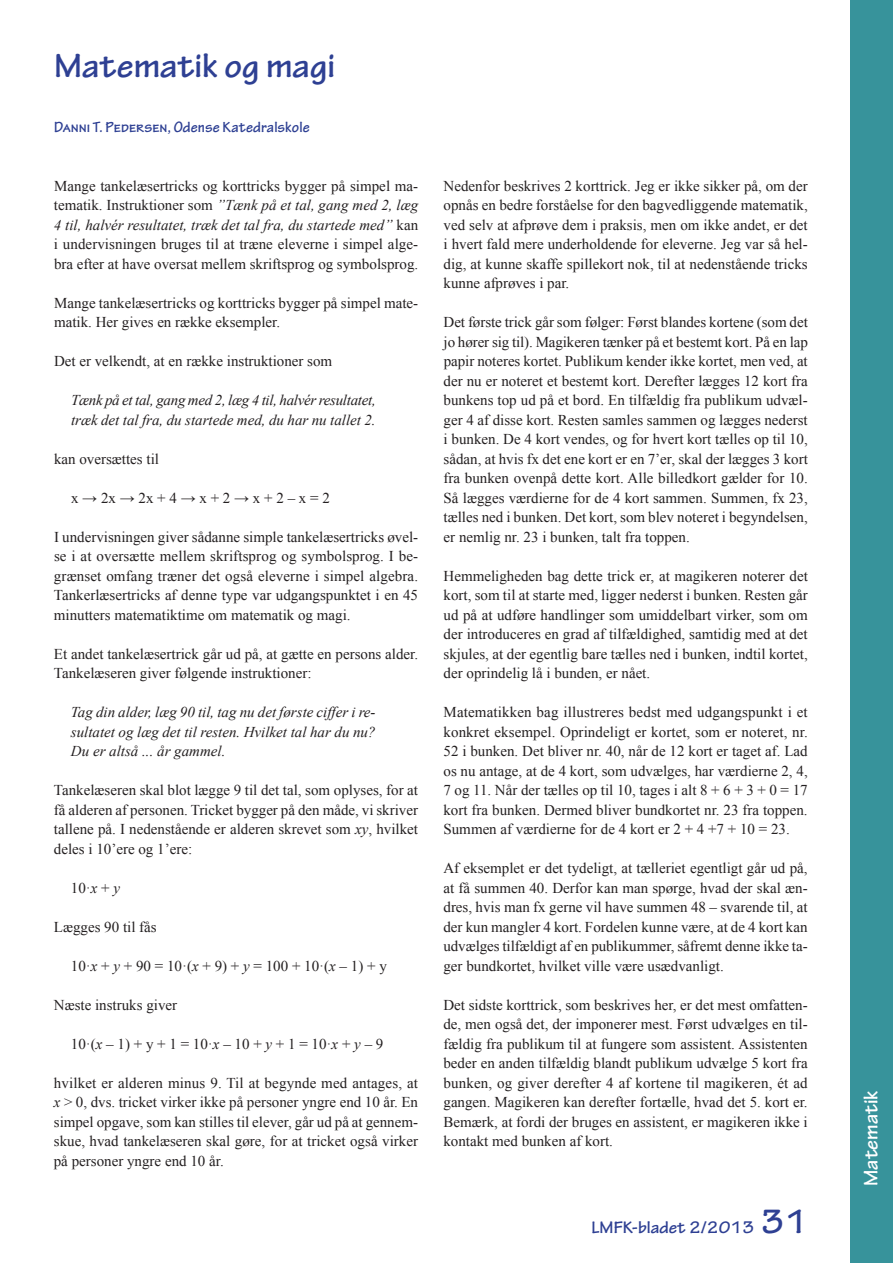
<style>
.page{position:relative;width:893px;height:1263px;background:#fff}
.page>*{position:absolute;margin:0;border:0;box-sizing:border-box;transform-origin:0 0}
.t1{font:700 36px "Tekton Pro";color:#2e4093}
.t2{font:700 21px "Tekton Pro";color:#fff}
.t3{font:700 18px "Tekton Pro";color:#2e4093}
.t4{font:700 15.75px "Tekton Pro";letter-spacing:.005em;color:#2e4093;scale:.95 1}
.t5{font:15px/19.5px "Times New Roman";color:#231f20;text-align:justify}
.t6{font:italic 15px/19.5px "Times New Roman";color:#231f20;text-align:justify}
.t7{font:italic 15px/19.5px "Times New Roman";letter-spacing:-.02em;color:#231f20}
.s1{font-style:italic}
.s2{font-size:36px}
</style>
<div class="page">
<div style="left:850px;top:0;width:43px;height:1263px;background:#37939b"></div>
<h1 class="t1" style="left:54px;top:44px;width:283px">Matematik og magi</h1>
<p class="t4" style="left:54px;top:118px;width:271px">Danni T. Pedersen, Odense Katedralskole</p>
<p class="t5" style="left:54px;top:175px;width:366px">Mange tankelæsertricks og korttricks bygger på simpel ma&shy;tematik. Instruktioner som <span class="s1">”Tænk på et tal, gang med 2, læg 4 til, halvér resultatet, træk det tal fra, du startede med”</span> kan i undervisningen bruges til at træne eleverne i simpel alge&shy;bra efter at have oversat mellem skriftsprog og symbolsprog.</p>
<p class="t5" style="left:54px;top:292px;width:366px">Mange tankelæsertricks og korttricks bygger på simpel mate&shy;matik. Her gives en række eksempler.</p>
<p class="t5" style="left:54px;top:351px;width:280px">Det er velkendt, at en række instruktioner som</p>
<p class="t7" style="left:71px;top:390px;width:306px">Tænk på et tal, gang med 2, læg 4 til, halvér resultatet, træk det tal fra, du startede med, du har nu tallet 2.</p>
<p class="t5" style="left:54px;top:448px;width:106px">kan oversættes til</p>
<p class="t5" style="left:71px;top:487px;width:260px">x→2x→2x+4→x+2→x+2–x=2</p>
<p class="t5" style="left:54px;top:526px;width:366px">I undervisningen giver sådanne simple tankelæsertricks øvel&shy;se i at oversætte mellem skriftsprog og symbolsprog. I be&shy;grænset omfang træner det også eleverne i simpel algebra.<br>Tankerlæsertricks af denne type var udgangspunktet i en 45 minutters matematiktime om matematik og magi.</p>
<p class="t5" style="left:54px;top:643px;width:366px">Et andet tankelæsertrick går ud på, at gætte en persons alder.<br>Tankelæseren giver følgende instruktioner:</p>
<p class="t6" style="left:71px;top:702px;width:306px">Tag din alder, læg 90 til, tag nu det første ciffer i re&shy;sultatet og læg det til resten. Hvilket tal har du nu?<br>Du er altså ... år gammel.</p>
<p class="t5" style="left:54px;top:780px;width:366px">Tankelæseren skal blot lægge 9 til det tal, som oplyses, for at få alderen af personen. Tricket bygger på den måde, vi skriver tallene på. I nedenstående er alderen skrevet som <span class="s1">xy</span>, hvilket deles i 10’ere og 1’ere:</p>
<p class="t5" style="left:71px;top:877px;width:51px">10·<span class="s1">x</span> + <span class="s1">y</span></p>
<p class="t5" style="left:54px;top:916px;width:104px">Lægges 90 til fås</p>
<p class="t5" style="left:71px;top:955px;width:317px">10·<span class="s1">x</span> + <span class="s1">y</span> + 90 = 10·(<span class="s1">x</span> + 9) + <span class="s1">y</span> = 100 + 10·(<span class="s1">x</span> – 1) + y</p>
<p class="t5" style="left:54px;top:994px;width:125px">Næste instruks giver</p>
<p class="t5" style="left:71px;top:1033px;width:314px">10·(<span class="s1">x</span>–1)+y+1=10·<span class="s1">x</span> –10+<span class="s1">y</span>+1=10·<span class="s1">x</span>+<span class="s1">y</span>–9</p>
<p class="t5" style="left:54px;top:1072px;width:366px">hvilket er alderen minus 9. Til at begynde med antages, at <span class="s1">x</span> &gt; 0, dvs. tricket virker ikke på personer yngre end 10 år. En simpel opgave, som kan stilles til elever, går ud på at gennem&shy;skue, hvad tankelæseren skal gøre, for at tricket også virker på personer yngre end 10 år.</p>
<p class="t5" style="left:444px;top:175px;width:366px">Nedenfor beskrives 2 korttrick. Jeg er ikke sikker på, om der opnås en bedre forståelse for den bagvedliggende matematik, ved selv at afprøve dem i praksis, men om ikke andet, er det i hvert fald mere underholdende for eleverne. Jeg var så hel&shy;dig, at kunne skaffe spillekort nok, til at nedenstående tricks kunne afprøves i par.</p>
<p class="t5" style="left:444px;top:312px;width:366px">Det første trick går som følger: Først blandes kortene (som det jo hører sig til). Magikeren tænker på et bestemt kort. På en lap papir noteres kortet. Publikum kender ikke kortet, men ved, at der nu er noteret et bestemt kort. Derefter lægges 12 kort fra bunkens top ud på et bord. En tilfældig fra publikum udvæl&shy;ger 4 af disse kort. Resten samles sammen og lægges nederst i bunken. De 4 kort vendes, og for hvert kort tælles op til 10, sådan, at hvis fx det ene kort er en 7’er, skal der lægges 3 kort fra bunken ovenpå dette kort. Alle billedkort gælder for 10.<br>Så lægges værdierne for de 4 kort sammen. Summen, fx 23, tælles ned i bunken. Det kort, som blev noteret i begyndelsen, er nemlig nr. 23 i bunken, talt fra toppen.</p>
<p class="t5" style="left:444px;top:565px;width:366px">Hemmeligheden bag dette trick er, at magikeren noterer det kort, som til at starte med, ligger nederst i bunken. Resten går ud på at udføre handlinger som umiddelbart virker, som om der introduceres en grad af tilfældighed, samtidig med at det skjules, at der egentlig bare tælles ned i bunken, indtil kortet, der oprindelig lå i bunden, er nået.</p>
<p class="t5" style="left:443px;top:702px;width:366px">Matematikken bag illustreres bedst med udgangspunkt i et konkret eksempel. Oprindeligt er kortet, som er noteret, nr.<br>52 i bunken. Det bliver nr. 40, når de 12 kort er taget af. Lad os nu antage, at de 4 kort, som udvælges, har værdierne 2, 4, 7 og 11. Når der tælles op til 10, tages i alt 8 + 6 + 3 + 0 = 17 kort fra bunken. Dermed bliver bundkortet nr. 23 fra toppen.<br>Summen af værdierne for de 4 kort er 2 + 4 +7 + 10 = 23.</p>
<p class="t5" style="left:443px;top:858px;width:366px">Af eksemplet er det tydeligt, at tælleriet egentligt går ud på, at få summen 40. Derfor kan man spørge, hvad der skal æn&shy;dres, hvis man fx gerne vil have summen 48 – svarende til, at der kun mangler 4 kort. Fordelen kunne være, at de 4 kort kan udvælges tilfældigt af en publikummer, såfremt denne ikke ta&shy;ger bundkortet, hvilket ville være usædvanligt.</p>
<p class="t5" style="left:443px;top:994px;width:366px">Det sidste korttrick, som beskrives her, er det mest omfatten&shy;de, men også det, der imponerer mest. Først udvælges en til&shy;fældig fra publikum til at fungere som assistent. Assistenten beder en anden tilfældig blandt publikum udvælge 5 kort fra bunken, og giver derefter 4 af kortene til magikeren, ét ad gangen. Magikeren kan derefter fortælle, hvad det 5. kort er.<br>Bemærk, at fordi der bruges en assistent, er magikeren ikke i kontakt med bunken af kort.</p>
<p class="t3" style="left:591px;top:1217px;width:218px">LMFK-bladet 2/2013 <span class="s2">31</span></p>
<h2 class="t2" style="left:858px;top:1194px;width:97px;rotate:-90deg">Matematik</h2>
</div>
